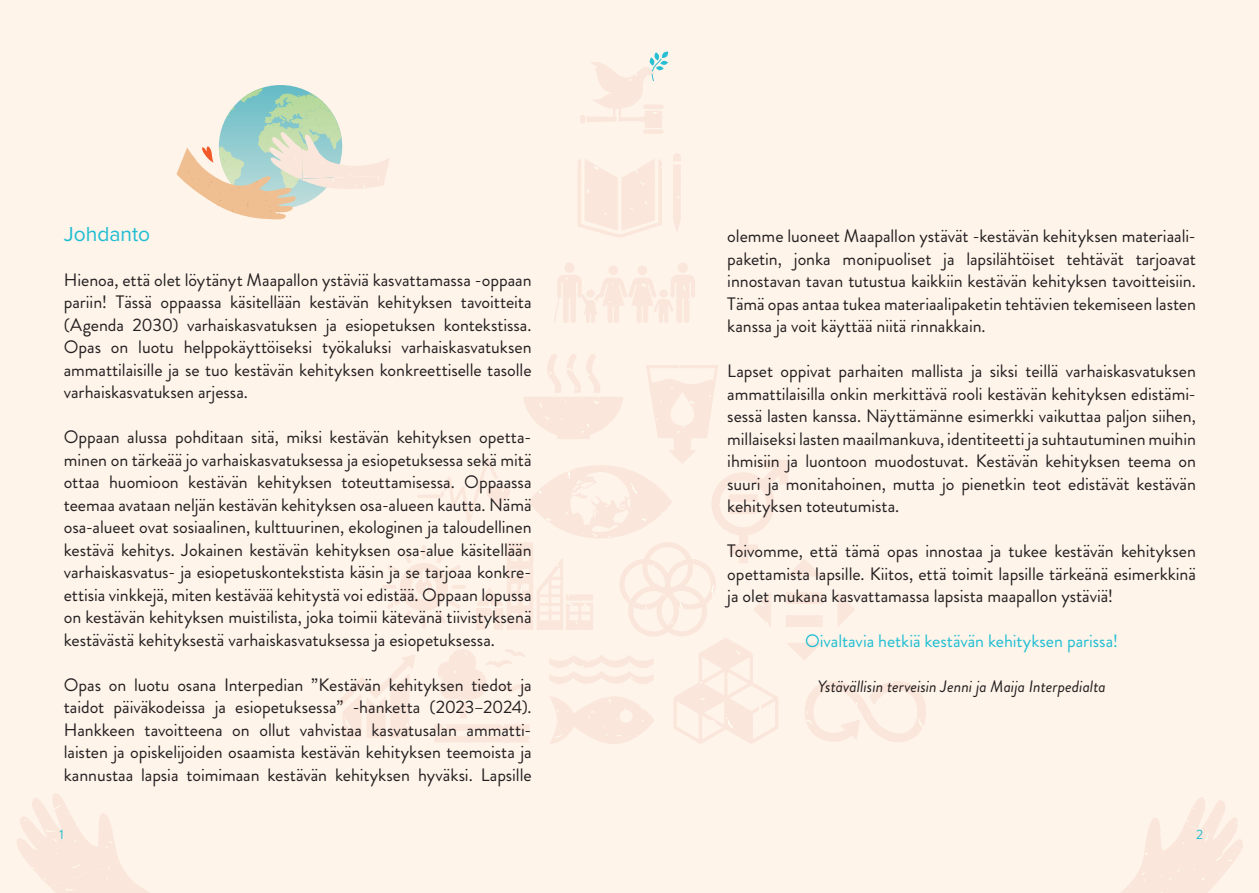
<style>
.page{position:relative;width:1259px;height:893px;background:#fef4ea}
.page>*{position:absolute;margin:0;border:0;box-sizing:border-box;transform-origin:0 0}
.t1{font:21px "Proxima Nova";color:#20bed2}
.t2{font:18px/22.5px "Brandon Grotesque";letter-spacing:-.005em;color:#231f20;text-align:justify}
.t3{font:18px "Brandon Grotesque";letter-spacing:-.005em;color:#20bed2}
.t4{font:italic 16.5px "Brandon Grotesque";color:#231f20}
.t5{font:13.5px "Brandon Grotesque";color:#20bed2}
</style>
<div class="page">
<div style="left:678px;top:263px;width:10px;height:10px;background:#fbe6db;border-radius:50%"></div>
<div style="left:637px;top:265px;width:10px;height:10px;background:#fbe6db;border-radius:50%"></div>
<div style="left:608px;top:265px;width:10px;height:10px;background:#fbe6db;border-radius:50%"></div>
<div style="left:564px;top:263px;width:10px;height:10px;background:#fbe6db;border-radius:50%"></div>
<svg style="left:554px;top:275px;width:141px;height:48px"></svg>
<svg style="left:673px;top:153px;width:8px;height:78px"></svg>
<svg style="left:577px;top:159px;width:85px;height:78px"></svg>
<div style="left:643px;top:129px;width:20px;height:5px;background:#fbe6db;border-radius:2px"></div>
<svg style="left:587px;top:51px;width:81px;height:77px"></svg>
<div style="left:580px;top:115px;width:5px;height:8px;background:#fbe6db;border-radius:2px"></div>
<svg style="left:337px;top:354px;width:589px;height:390px"></svg>
<svg style="left:1121px;top:797px;width:122px;height:96px"></svg>
<svg style="left:17px;top:794px;width:132px;height:99px"></svg>
<svg style="left:176px;top:88px;width:213px;height:132px"></svg>
<p class="t1" style="left:64px;top:222px;width:88px">Johdanto</p>
<p class="t2" style="left:64px;top:269px;width:469px">Hienoa, että olet löytänyt Maapallon ystäviä kasvattamassa -oppaan pariin! Tässä oppaassa käsitellään kestävän kehityksen tavoitteita (Agenda 2030) varhaiskasvatuksen ja esiopetuksen kontekstissa.<br>Opas on luotu helppokäyttöiseksi työkaluksi varhaiskasvatuksen ammattilaisille ja se tuo kestävän kehityksen konkreettiselle tasolle varhaiskasvatuksen arjessa.</p>
<p class="t2" style="left:64px;top:426px;width:469px">Oppaan alussa pohditaan sitä, miksi kestävän kehityksen opetta&shy;minen on tärkeää jo varhaiskasvatuksessa ja esiopetuksessa sekä mitä ottaa huomioon kestävän kehityksen toteuttamisessa. Oppaassa teemaa avataan neljän kestävän kehityksen osa-alueen kautta. Nämä osa-alueet ovat sosiaalinen, kulttuurinen, ekologinen ja taloudellinen kestävä kehitys. Jokainen kestävän kehityksen osa-alue käsitellään varhaiskasvatus- ja esiopetuskontekstista käsin ja se tarjoaa konkre&shy;ettisia vinkkejä, miten kestävää kehitystä voi edistää. Oppaan lopussa on kestävän kehityksen muistilista, joka toimii kätevänä tiivistyksenä kestävästä kehityksestä varhaiskasvatuksessa ja esiopetuksessa.</p>
<p class="t2" style="left:64px;top:674px;width:469px">Opas on luotu osana Interpedian ”Kestävän kehityksen tiedot ja taidot päiväkodeissa ja esiopetuksessa” -hanketta (2023–2024).<br>Hankkeen tavoitteena on ollut vahvistaa kasvatusalan ammatti&shy;laisten ja opiskelijoiden osaamista kestävän kehityksen teemoista ja kannustaa lapsia toimimaan kestävän kehityksen hyväksi. Lapsille</p>
<p class="t2" style="left:727px;top:225px;width:470px">olemme luoneet Maapallon ystävät -kestävän kehityksen materiaali&shy;paketin, jonka monipuoliset ja lapsilähtöiset tehtävät tarjoavat innostavan tavan tutustua kaikkiin kestävän kehityksen tavoitteisiin.<br>Tämä opas antaa tukea materiaalipaketin tehtävien tekemiseen lasten kanssa ja voit käyttää niitä rinnakkain.</p>
<p class="t2" style="left:727px;top:360px;width:470px">Lapset oppivat parhaiten mallista ja siksi teillä varhaiskasvatuksen ammattilaisilla onkin merkittävä rooli kestävän kehityksen edistämi&shy;sessä lasten kanssa. Näyttämänne esimerkki vaikuttaa paljon siihen, millaiseksi lasten maailmankuva, identiteetti ja suhtautuminen muihin ihmisiin ja luontoon muodostuvat. Kestävän kehityksen teema on suuri ja monitahoinen, mutta jo pienetkin teot edistävät kestävän kehityksen toteutumista.</p>
<p class="t2" style="left:727px;top:540px;width:470px">Toivomme, että tämä opas innostaa ja tukee kestävän kehityksen opettamista lapsille. Kiitos, että toimit lapsille tärkeänä esimerkkinä ja olet mukana kasvattamassa lapsista maapallon ystäviä!</p>
<p class="t3" style="left:805px;top:629px;width:315px">Oivaltavia hetkiä kestävän kehityksen parissa!</p>
<p class="t4" style="left:817px;top:675px;width:289px">Ystävällisin terveisin Jenni ja Maija Interpedialta</p>
<p class="t5" style="left:59px;top:825px;width:6px">1</p>
<p class="t5" style="left:1196px;top:825px;width:9px">2</p>
</div>
